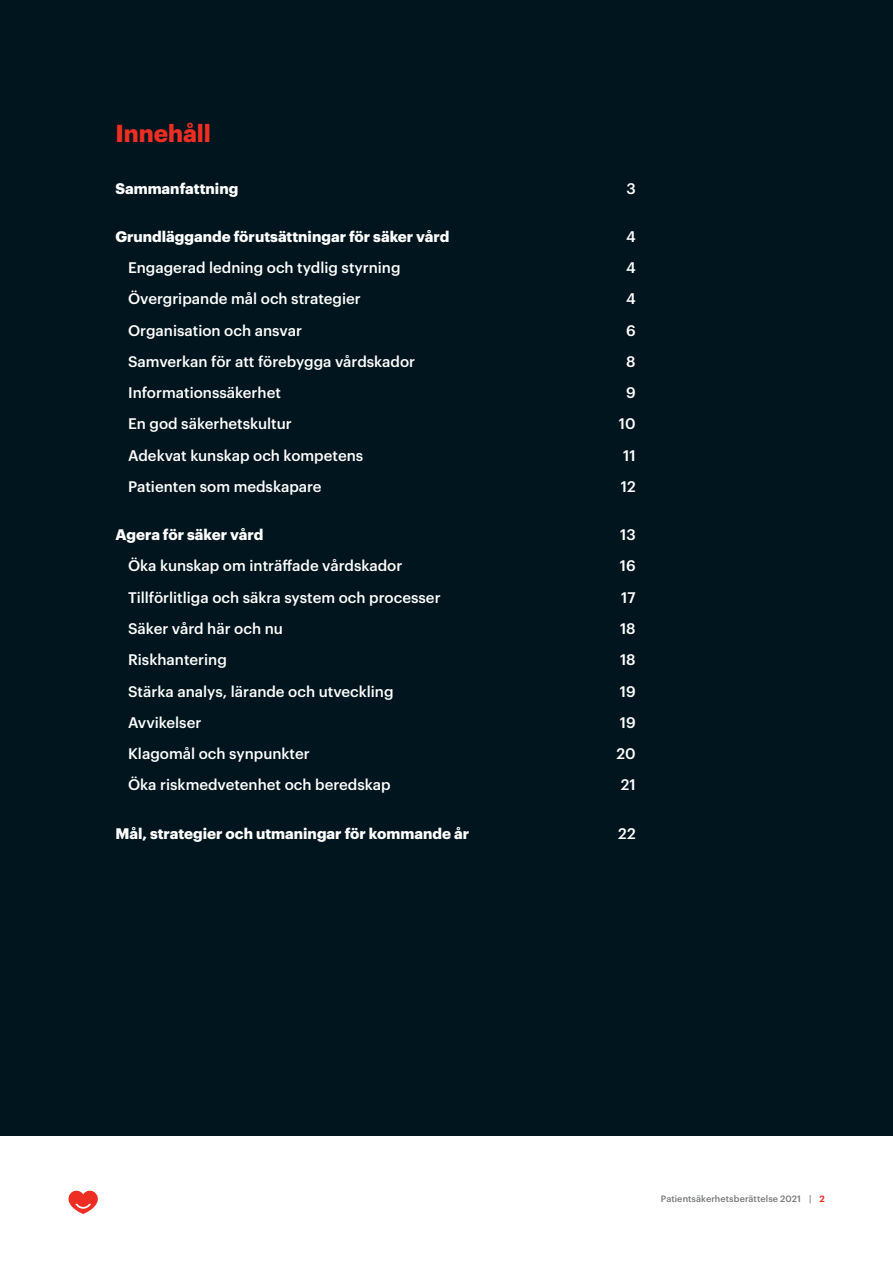
<style>
.page{position:relative;width:893px;height:1263px;background:#fff}
.page>*{position:absolute;margin:0;border:0;box-sizing:border-box;transform-origin:0 0}
.t1{font:700 24px "Graphik LC";color:#ee2e22}
.t2{font:500 15px "Graphik LC";color:#fff}
.t3{font:700 15px "Graphik LC";color:#fff}
.t4{font:500 9px "Graphik LC";letter-spacing:.01em;color:#76787b}
.s1{font-weight:600;color:#ee2e22}
</style>
<div class="page">
<svg style="left:69px;top:1191px;width:29px;height:23px"></svg>
<div style="left:0;top:0;width:893px;height:1135px;background:#01151e"></div>
<p class="t1" style="left:115px;top:115px;width:97px">Innehåll</p>
<p class="t3" style="left:115px;top:177px;width:124px">Sammanfattning</p>
<p class="t2" style="left:626px;top:177px;width:11px">3</p>
<p class="t3" style="left:115px;top:225px;width:336px">Grundläggande förutsättningar för säker vård</p>
<p class="t2" style="left:626px;top:225px;width:11px">4</p>
<p class="t2" style="left:128px;top:256px;width:274px">Engagerad ledning och tydlig styrning</p>
<p class="t2" style="left:626px;top:256px;width:11px">4</p>
<p class="t2" style="left:128px;top:288px;width:234px">Övergripande mål och strategier</p>
<p class="t2" style="left:626px;top:288px;width:11px">4</p>
<p class="t2" style="left:128px;top:319px;width:175px">Organisation och ansvar</p>
<p class="t2" style="left:626px;top:319px;width:11px">6</p>
<p class="t2" style="left:128px;top:350px;width:289px">Samverkan för att förebygga vårdskador</p>
<p class="t2" style="left:626px;top:350px;width:11px">8</p>
<p class="t2" style="left:128px;top:381px;width:154px">Informationssäkerhet</p>
<p class="t2" style="left:626px;top:381px;width:11px">9</p>
<p class="t2" style="left:128px;top:413px;width:165px">En god säkerhetskultur</p>
<p class="t2" style="left:619px;top:413px;width:18px">10</p>
<p class="t2" style="left:128px;top:444px;width:237px">Adekvat kunskap och kompetens</p>
<p class="t2" style="left:623px;top:444px;width:14px">11</p>
<p class="t2" style="left:128px;top:475px;width:195px">Patienten som medskapare</p>
<p class="t2" style="left:621px;top:475px;width:16px">12</p>
<p class="t3" style="left:115px;top:523px;width:149px">Agera för säker vård</p>
<p class="t2" style="left:620px;top:523px;width:17px">13</p>
<p class="t2" style="left:128px;top:555px;width:276px">Öka kunskap om inträffade vårdskador</p>
<p class="t2" style="left:620px;top:555px;width:17px">16</p>
<p class="t2" style="left:128px;top:586px;width:314px">Tillförlitliga och säkra system och processer</p>
<p class="t2" style="left:621px;top:586px;width:16px">17</p>
<p class="t2" style="left:128px;top:617px;width:156px">Säker vård här och nu</p>
<p class="t2" style="left:620px;top:617px;width:17px">18</p>
<p class="t2" style="left:128px;top:648px;width:100px">Riskhantering</p>
<p class="t2" style="left:620px;top:648px;width:17px">18</p>
<p class="t2" style="left:128px;top:680px;width:267px">Stärka analys, lärande och utveckling</p>
<p class="t2" style="left:620px;top:680px;width:17px">19</p>
<p class="t2" style="left:128px;top:711px;width:75px">Avvikelser</p>
<p class="t2" style="left:620px;top:711px;width:17px">19</p>
<p class="t2" style="left:128px;top:742px;width:183px">Klagomål och synpunkter</p>
<p class="t2" style="left:617px;top:742px;width:21px">20</p>
<p class="t2" style="left:128px;top:773px;width:264px">Öka riskmedvetenhet och beredskap</p>
<p class="t2" style="left:621px;top:773px;width:16px">21</p>
<p class="t3" style="left:115px;top:821px;width:355px">Mål, strategier och utmaningar för kommande år</p>
<p class="t2" style="left:618px;top:822px;width:19px">22</p>
<p class="t4" style="left:661px;top:1192px;width:165px">Patientsäkerhetsberättelse 2021 | <span class="s1">2</span></p>
</div>
